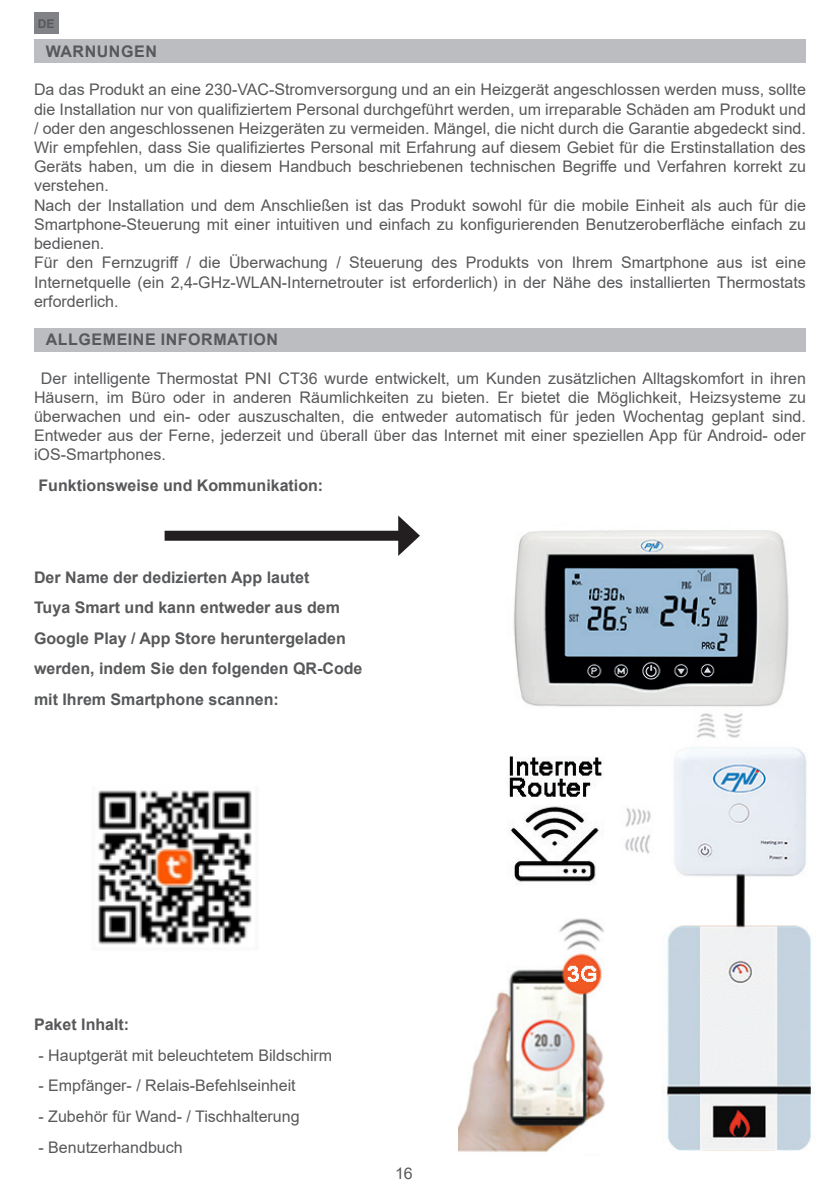
<style>
.page{position:relative;width:840px;height:1191px;background:#fff}
.page>*{position:absolute;margin:0;border:0;box-sizing:border-box;transform-origin:0 0}
.Bold{font:16px/19.2px "Arial";color:#57585a;text-align:justify}
.Bold-2{font:700 16px "Arial";color:#57585a}
.UPPERCASE_TITLE{font:700 16px "Arial";letter-spacing:.035em;color:#57585a}
.t1{font:700 12px "Arial";color:#57585a}
</style>
<div class="page">
<div style="left:34px;top:12px;width:24px;height:22px;background:#808285"></div>
<div style="left:34px;top:40px;width:771px;height:23px;background:#bcbdc0"></div>
<div style="left:34px;top:328px;width:771px;height:23px;background:#bcbdc0"></div>
<img style="left:458px;top:530px;width:353px;height:622px">
<img style="left:98px;top:790px;width:154px;height:155px">
<div style="left:164px;top:531px;width:242px;height:10px;background:#231f20"></div>
<svg style="left:398px;top:515px;width:22px;height:41px"></svg>
<p class="t1" style="left:38px;top:15px;width:18px">DE</p>
<p class="UPPERCASE_TITLE" style="left:46px;top:40px;width:113px">WARNUNGEN</p>
<p class="Bold" style="left:34px;top:80px;width:773px">Da das Produkt an eine 230-VAC-Stromversorgung und an ein Heizgerät angeschlossen werden muss, sollte die Installation nur von qualifiziertem Personal durchgeführt werden, um irreparable Schäden am Produkt und / oder den angeschlossenen Heizgeräten zu vermeiden. Mängel, die nicht durch die Garantie abgedeckt sind.</p>
<p class="Bold" style="left:34px;top:138px;width:773px">Wir empfehlen, dass Sie qualifiziertes Personal mit Erfahrung auf diesem Gebiet für die Erstinstallation des Geräts haben, um die in diesem Handbuch beschriebenen technischen Begriffe und Verfahren korrekt zu verstehen.</p>
<p class="Bold" style="left:34px;top:195px;width:773px">Nach der Installation und dem Anschließen ist das Produkt sowohl für die mobile Einheit als auch für die Smartphone-Steuerung mit einer intuitiven und einfach zu konfigurierenden Benutzeroberfläche einfach zu bedienen.</p>
<p class="Bold" style="left:34px;top:253px;width:773px">Für den Fernzugriff / die Überwachung / Steuerung des Produkts von Ihrem Smartphone aus ist eine Internetquelle (ein 2,4-GHz-WLAN-Internetrouter ist erforderlich) in der Nähe des installierten Thermostats erforderlich.</p>
<p class="UPPERCASE_TITLE" style="left:46px;top:328px;width:234px">ALLGEMEINE INFORMATION</p>
<p class="Bold" style="left:34px;top:368px;width:773px;text-indent:7px">Der intelligente Thermostat PNI CT36 wurde entwickelt, um Kunden zusätzlichen Alltagskomfort in ihren Häusern, im Büro oder in anderen Räumlichkeiten zu bieten. Er bietet die Möglichkeit, Heizsysteme zu überwachen und ein- oder auszuschalten, die entweder automatisch für jeden Wochentag geplant sind.<br>Entweder aus der Ferne, jederzeit und überall über das Internet mit einer speziellen App für Android- oder iOS-Smartphones.</p>
<p class="Bold-2" style="left:38px;top:474px;width:286px">Funktionsweise und Kommunikation:</p>
<p class="Bold-2" style="left:34px;top:565px;width:277px">Der Name der dedizierten App lautet</p>
<p class="Bold-2" style="left:34px;top:596px;width:307px">Tuya Smart und kann entweder aus dem</p>
<p class="Bold-2" style="left:34px;top:627px;width:313px">Google Play / App Store heruntergeladen</p>
<p class="Bold-2" style="left:34px;top:657px;width:330px">werden, indem Sie den folgenden QR-Code</p>
<p class="Bold-2" style="left:34px;top:688px;width:246px">mit Ihrem Smartphone scannen:</p>
<p class="Bold-2" style="left:34px;top:1013px;width:97px">Paket Inhalt:</p>
<p class="Bold" style="left:38px;top:1045px;width:295px">- Hauptgerät mit beleuchtetem Bildschirm</p>
<p class="Bold" style="left:38px;top:1076px;width:258px">- Empfänger- / Relais-Befehlseinheit</p>
<p class="Bold" style="left:38px;top:1106px;width:262px">- Zubehör für Wand- / Tischhalterung</p>
<p class="Bold" style="left:38px;top:1137px;width:146px">- Benutzerhandbuch</p>
<p class="Bold" style="left:395px;top:1163px;width:19px">16</p>
</div>
